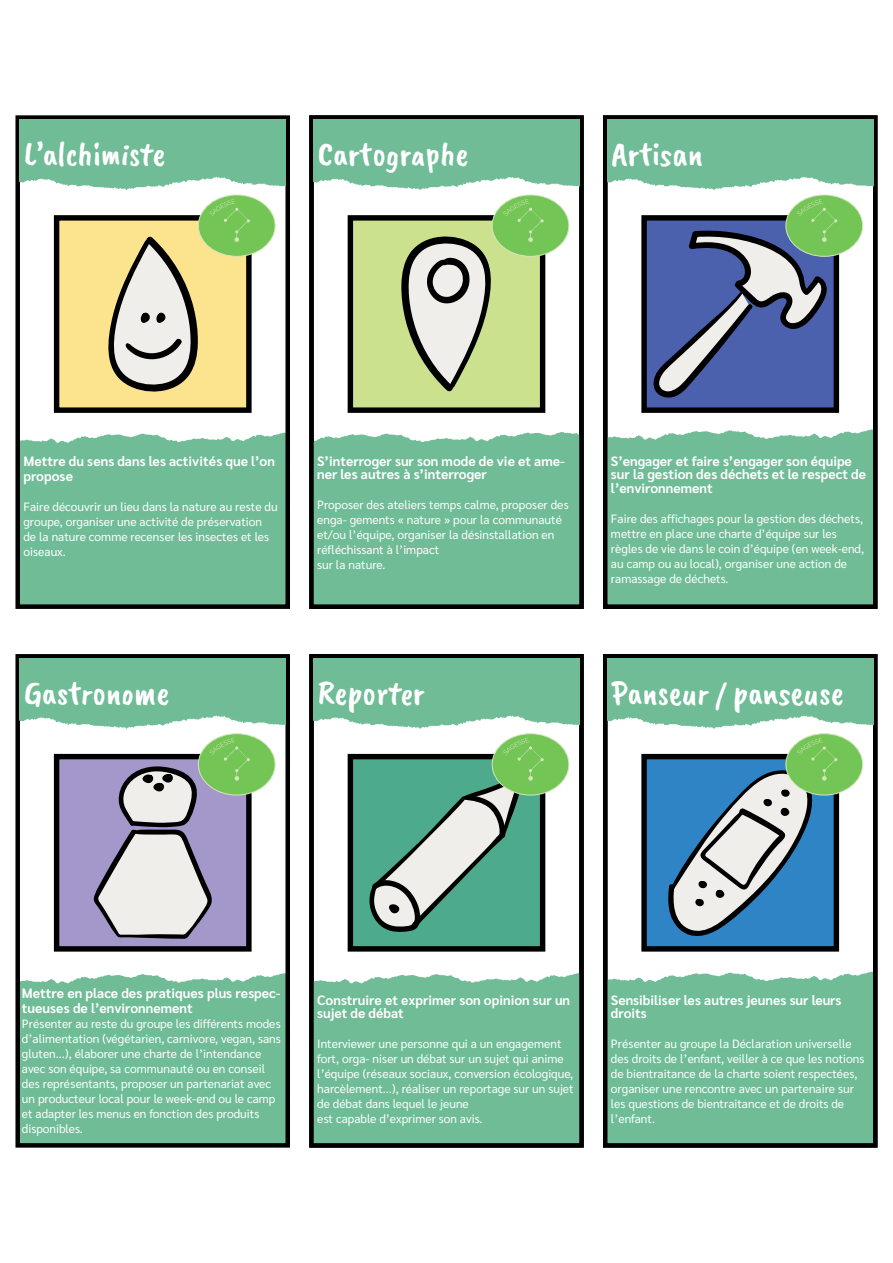
<style>
.page{position:relative;width:893px;height:1263px;background:#fff}
.page>*{position:absolute;margin:0;border:0;box-sizing:border-box;transform-origin:0 0}
.t1{font:34.5px "Caveat Brush";color:#fff}
.t2{font:700 13.5px/13.5px "Sarabun";color:#fff}
.t3{font:12px/15px "Sarabun";color:#fff}
</style>
<div class="page">
<div style="left:20px;top:432px;width:265px;height:172px;background:#6fbc97"></div>
<div style="left:15px;top:115px;width:275px;height:494px;border:4px solid #000"></div>
<svg style="left:20px;top:120px;width:266px;height:70px;background:#7bc2a0"></svg>
<div style="left:57px;top:218px;width:192px;height:192px;background:#fce48e"></div>
<div style="left:54px;top:215px;width:198px;height:198px;border:5px solid #000"></div>
<svg style="left:108px;top:236px;width:90px;height:156px"></svg>
<div style="left:198px;top:195px;width:77px;height:61px;background:#73c556;border-radius:50%"></div>
<div style="left:198px;top:195px;width:77px;height:62px;border:1px solid #d6e5bc;border-radius:50%"></div>
<svg style="left:210px;top:199px;width:40px;height:43px"></svg>
<div style="left:20px;top:973px;width:265px;height:170px;background:#6fbc97"></div>
<div style="left:15px;top:654px;width:275px;height:494px;border:4px solid #000"></div>
<svg style="left:20px;top:658px;width:266px;height:71px;background:#7cc2a0"></svg>
<div style="left:57px;top:757px;width:192px;height:192px;background:#a398c9"></div>
<div style="left:54px;top:754px;width:198px;height:197px;border:5px solid #000"></div>
<div style="left:198px;top:734px;width:77px;height:61px;background:#73c556;border-radius:50%"></div>
<svg style="left:93px;top:737px;width:157px;height:202px"></svg>
<div style="left:314px;top:432px;width:265px;height:172px;background:#6fbc97"></div>
<div style="left:309px;top:115px;width:275px;height:494px;border:4px solid #000"></div>
<svg style="left:313px;top:120px;width:267px;height:70px;background:#7bc1a0"></svg>
<div style="left:350px;top:218px;width:193px;height:192px;background:#cce18e"></div>
<div style="left:348px;top:215px;width:197px;height:198px;border:5px solid #000"></div>
<svg style="left:401px;top:232px;width:95px;height:160px"></svg>
<div style="left:492px;top:195px;width:77px;height:61px;background:#73c556;border-radius:50%"></div>
<div style="left:492px;top:195px;width:77px;height:62px;border:1px solid #d6e5bc;border-radius:50%"></div>
<svg style="left:503px;top:199px;width:41px;height:43px"></svg>
<div style="left:314px;top:973px;width:265px;height:170px;background:#6fbc97"></div>
<div style="left:309px;top:654px;width:275px;height:494px;border:4px solid #000"></div>
<svg style="left:313px;top:658px;width:267px;height:71px;background:#7cc2a0"></svg>
<div style="left:350px;top:757px;width:193px;height:192px;background:#4eaa8c"></div>
<div style="left:348px;top:754px;width:197px;height:197px;border:5px solid #000"></div>
<div style="left:492px;top:734px;width:77px;height:61px;background:#73c556;border-radius:50%"></div>
<svg style="left:369px;top:737px;width:175px;height:195px"></svg>
<div style="left:608px;top:429px;width:264px;height:175px;background:#6fbc97"></div>
<div style="left:603px;top:115px;width:274px;height:494px;border:4px solid #000"></div>
<svg style="left:607px;top:120px;width:266px;height:70px;background:#7bc1a0"></svg>
<div style="left:644px;top:218px;width:192px;height:192px;background:#4b61ad"></div>
<div style="left:641px;top:215px;width:198px;height:198px;border:5px solid #000"></div>
<div style="left:786px;top:195px;width:77px;height:61px;background:#73c556;border-radius:50%"></div>
<svg style="left:652px;top:199px;width:185px;height:200px"></svg>
<div style="left:608px;top:971px;width:264px;height:172px;background:#6fbc97"></div>
<div style="left:603px;top:654px;width:274px;height:494px;border:4px solid #000"></div>
<svg style="left:607px;top:658px;width:266px;height:71px;background:#7cc1a0"></svg>
<div style="left:644px;top:757px;width:192px;height:192px;background:#2f84c6"></div>
<div style="left:641px;top:754px;width:198px;height:197px;border:5px solid #000"></div>
<div style="left:786px;top:734px;width:77px;height:61px;background:#73c556;border-radius:50%"></div>
<svg style="left:667px;top:737px;width:170px;height:203px"></svg>
<h1 class="t1" style="left:24px;top:134px;width:143px">L’alchimiste</h1>
<h1 class="t1" style="left:318px;top:134px;width:152px">Cartographe</h1>
<h1 class="t1" style="left:611px;top:134px;width:93px">Artisan</h1>
<p class="t2" style="left:23px;top:454px;width:253px;line-height:15px">Mettre du sens dans les activités que l’on propose</p>
<p class="t3" style="left:23px;top:499px;width:256px">Faire découvrir un lieu dans la nature au reste du groupe, organiser une activité de préservation de la nature comme recenser les insectes et les oiseaux.</p>
<p class="t2" style="left:317px;top:454px;width:249px">S’interroger sur son mode de vie et ame&shy;ner les autres à s’interroger</p>
<p class="t3" style="left:317px;top:498px;width:253px">Proposer des ateliers temps calme, proposer des enga- gements « nature » pour la communauté et/ou l’équipe, organiser la désinstallation en réfléchissant à l’impact<br>sur la nature.</p>
<h1 class="t1" style="left:24px;top:673px;width:147px">Gastronome</h1>
<h1 class="t1" style="left:318px;top:673px;width:108px">Reporter</h1>
<p class="t2" style="left:611px;top:454px;width:257px">S’engager et faire s’engager son équipe sur la gestion des déchets et le respect de l’environnement</p>
<p class="t3" style="left:611px;top:511px;width:255px">Faire des affichages pour la gestion des déchets, mettre en place une charte d’équipe sur les règles de vie dans le coin d’équipe (en week-end, au camp ou au local), organiser une action de ramassage de déchets.</p>
<h1 class="t1" style="left:611px;top:673px;width:234px">Panseur / panseuse</h1>
<p class="t2" style="left:22px;top:986px;width:260px;line-height:15px">Mettre en place des pratiques plus respec&shy;tueuses de l’environnement</p>
<p class="t3" style="left:22px;top:1016px;width:260px">Présenter au reste du groupe les différents modes d’alimentation (végétarien, carnivore, vegan, sans gluten...), élaborer une charte de l’intendance avec son équipe, sa communauté ou en conseil des représentants, proposer un partenariat avec un producteur local pour le week-end ou le camp et adapter les menus en fonction des produits disponibles.</p>
<p class="t2" style="left:317px;top:993px;width:254px">Construire et exprimer son opinion sur un sujet de débat</p>
<p class="t3" style="left:317px;top:1036px;width:258px">Interviewer une personne qui a un engagement fort, orga- niser un débat sur un sujet qui anime l’équipe (réseaux sociaux, conversion écologique, harcèlement...), réaliser un reportage sur un sujet de débat dans lequel le jeune<br>est capable d’exprimer son avis.</p>
<p class="t2" style="left:611px;top:993px;width:232px">Sensibiliser les autres jeunes sur leurs droits</p>
<p class="t3" style="left:611px;top:1036px;width:255px">Présenter au groupe la Déclaration universelle des droits de l’enfant, veiller à ce que les notions de bientraitance de la charte soient respectées, organiser une rencontre avec un partenaire sur les questions de bientraitance et de droits de l’enfant.</p>
</div>
